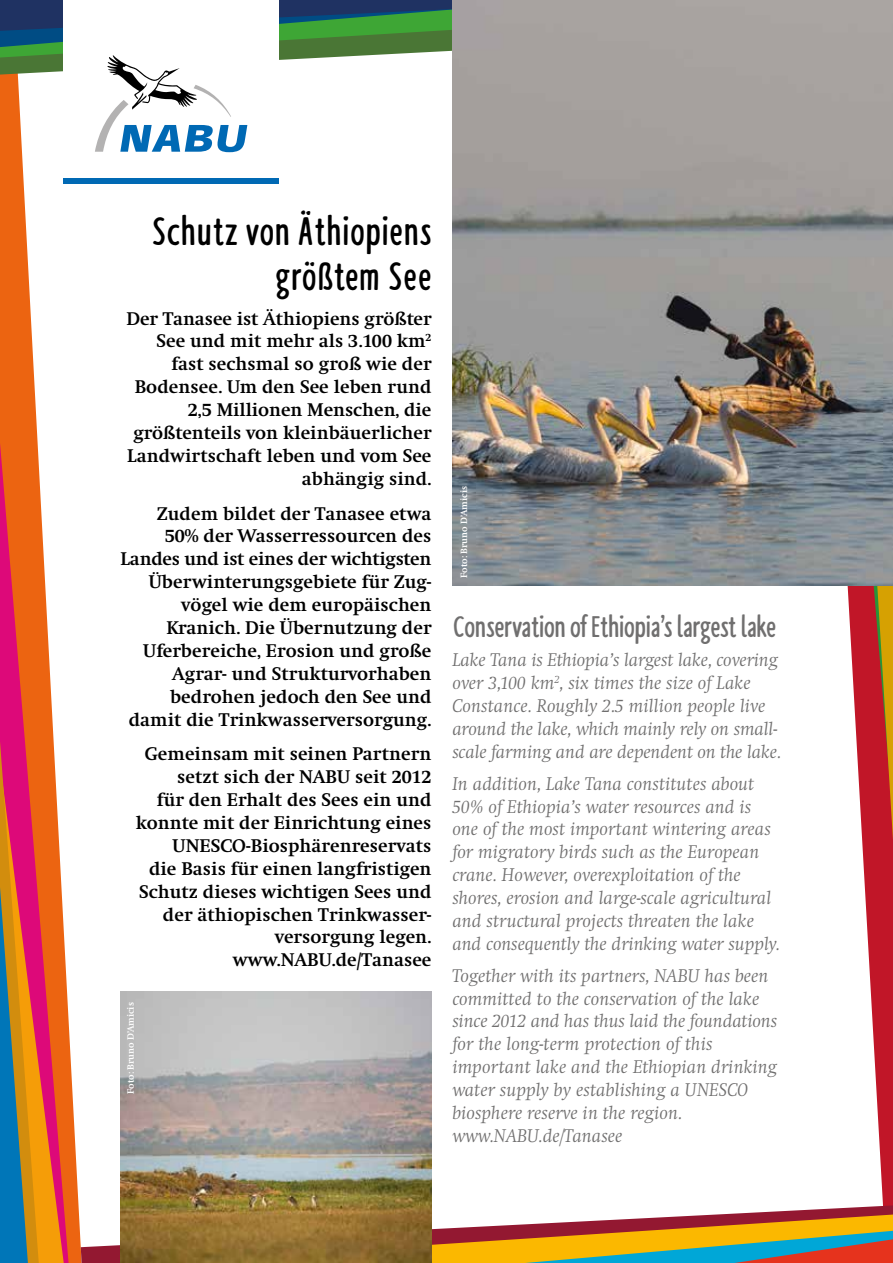
<style>
.page{position:relative;width:893px;height:1263px;background:#fff}
.page>*{position:absolute;margin:0;border:0;box-sizing:border-box;transform-origin:0 0}
.t1{font:700 42.3px/44.5px "NABU Hand";letter-spacing:.02em;color:#000;text-align:right}
.t2{font:700 31.8px "NABU Hand";letter-spacing:-.01em;color:#706f6f}
.t3{font:italic 300 19.05px/22.8px "Swift";letter-spacing:.005em;color:#706f6f}
.t4{font:700 19.05px/22.8px "Swift";letter-spacing:.005em;color:#000;text-align:right}
.t5{font:700 9.6px "Swift";color:#fff}
</style>
<div class="page">
<svg style="left:0;top:75px;width:81px;height:1188px"></svg>
<svg style="left:0;top:443px;width:69px;height:820px"></svg>
<svg style="left:0;top:741px;width:64px;height:522px;background:#b7644c"></svg>
<svg style="left:0;top:58px;width:315px;height:17px;fill:#4a7635"></svg>
<svg style="left:0;top:47px;width:452px;height:11px;fill:#4a7635"></svg>
<svg style="left:0;top:0;width:452px;height:47px;background:#346b57"></svg>
<svg style="left:862px;top:840px;width:31px;height:365px;fill:#c11628"></svg>
<svg style="left:847px;top:586px;width:46px;height:254px"></svg>
<svg style="left:81px;top:1205px;width:812px;height:58px"></svg>
<svg style="left:431px;top:1214px;width:462px;height:49px;background:#b58d4c"></svg>
<img style="left:452px;top:0;width:441px;height:586px">
<img style="left:121px;top:992px;width:310px;height:271px">
<div style="left:64px;top:2px;width:215px;height:176px;background:#fff"></div>
<svg style="left:95px;top:55px;width:152px;height:97px"></svg>
<div style="left:64px;top:178px;width:215px;height:6px;background:#0069b4"></div>
<h1 class="t1" style="left:152px;top:210px;width:281px">Schutz von Äthiopiens größtem See</h1>
<p class="t4" style="left:126px;top:307px;width:307px">Der Tanasee ist Äthiopiens größter<br>See und mit mehr als 3.100 km<sup>2 </sup>fast sechsmal so groß wie der<br>Bodensee. Um den See leben rund<br>2,5 Millionen Menschen, die größtenteils von kleinbäuerlicher<br>Landwirtschaft leben und vom See abhängig sind.</p>
<p class="t4" style="left:121px;top:502px;width:312px">Zudem bildet der Tanasee etwa<br>50% der Wasserressourcen des<br>Landes und ist eines der wichtigsten<br>Überwinterungsgebiete für Zug&shy;vögel wie dem europäischen<br>Kranich. Die Übernutzung der<br>Uferbereiche, Erosion und große<br>Agrar- und Strukturvorhaben bedrohen jedoch den See und damit die Trinkwasserversorgung.</p>
<p class="t4" style="left:136px;top:743px;width:297px">Gemeinsam mit seinen Partnern setzt sich der NABU seit 2012<br>für den Erhalt des Sees ein und konnte mit der Einrichtung eines<br>UNESCO-Biosphärenreservats<br>die Basis für einen langfristigen<br>Schutz dieses wichtigen Sees und der äthiopischen Trinkwasser&shy;versorgung legen. www.NABU.de/Tanasee</p>
<p class="t5" style="left:125px;top:1094px;width:93px;rotate:-90deg">Foto: Bruno D’Amicis</p>
<p class="t5" style="left:459px;top:578px;width:93px;rotate:-90deg">Foto: Bruno D’Amicis</p>
<h2 class="t2" style="left:452px;top:610px;width:325px">Conservation of Ethiopia’s largest lake</h2>
<p class="t3" style="left:452px;top:649px;width:330px">Lake Tana is Ethiopia’s largest lake, covering over 3,100 km<sup>2</sup>, six times the size of Lake Constance. Roughly 2.5 million people live around the lake, which mainly rely on small&shy;scale farming and are dependent on the lake.</p>
<p class="t3" style="left:452px;top:772px;width:329px">In addition, Lake Tana constitutes about 50% of Ethiopia’s water resources and is one of the most important wintering areas for migratory birds such as the European crane. However, overexploitation of the shores, erosion and large-scale agricultural and structural projects threaten the lake and consequently the drinking water supply.</p>
<p class="t3" style="left:452px;top:964px;width:326px">Together with its partners, NABU has been committed to the conservation of the lake since 2012 and has thus laid the foundations for the long-term protection of this important lake and the Ethiopian drinking water supply by establishing a UNESCO biosphere reserve in the region. www.NABU.de/Tanasee</p>
</div>
